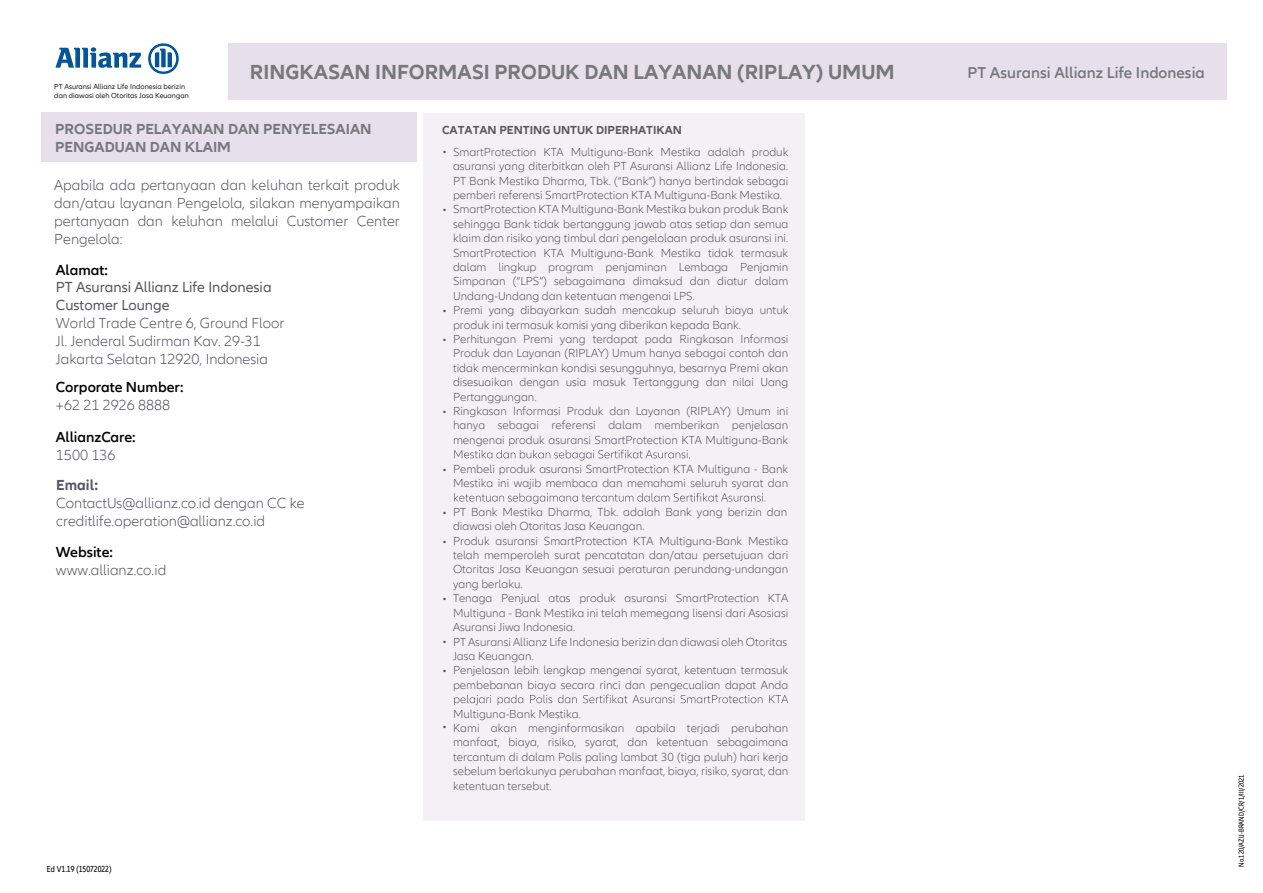
<style>
.page{position:relative;width:1263px;height:893px;background:#fff}
.page>*{position:absolute;margin:0;border:0;box-sizing:border-box;transform-origin:0 0}
.t1{font:700 21px "Allianz Neo";color:#77787b}
.t2{font:600 16.2px "Allianz Neo";color:#77787b}
.t3{font:300 15px/18px "Allianz Neo";color:#585662}
.t4{font:700 15px/18px "Allianz Neo";color:#77787b}
.t5{font:15px/18px "Allianz Neo";color:#585662}
.t6{font:600 15px "Allianz Neo";color:#010101}
.t7{font:700 15px "Allianz Neo";color:#585662}
.t8{font:300 12px/14.4px "Allianz Neo";color:#585662}
.t9{font:700 12px "Allianz Neo";color:#595a5c}
.t10{font:condensed 9px "Allianz Neo";color:#000}
.t11{font:7.5px/9px "Allianz Neo";color:#231f20}
.t12{font:condensed 7.5px "Allianz Neo";color:#010101}
.s1{font-size:22.5px;color:#fff}
</style>
<div class="page">
<div style="left:423px;top:113px;width:381px;height:708px;background:#f4f1f6"></div>
<div style="left:41px;top:113px;width:376px;height:49px;background:#e7e0eb"></div>
<svg style="left:454px;top:450px;width:236px;height:10px"></svg>
<svg style="left:454px;top:493px;width:311px;height:11px"></svg>
<svg style="left:454px;top:695px;width:334px;height:10px"></svg>
<div style="left:228px;top:43px;width:998px;height:56px;background:#e7e0eb"></div>
<svg style="left:55px;top:47px;width:86px;height:21px"></svg>
<svg style="left:148px;top:43px;width:31px;height:31px"></svg>
<p class="t11" style="left:54px;top:82px;width:136px">PT Asuransi Allianz Life Indonesia berizin dan diawasi oleh Otoritas Jasa Keuangan</p>
<h1 class="t1" style="left:227px;top:60px;width:669px"><span class="s1">F</span> RINGKASAN INFORMASI PRODUK DAN LAYANAN (RIPLAY) UMUM</h1>
<h2 class="t2" style="left:967px;top:63px;width:239px">PT Asuransi Allianz Life Indonesia</h2>
<p class="t4" style="left:55px;top:120px;width:318px">PROSEDUR PELAYANAN DAN PENYELESAIAN<br>PENGADUAN DAN KLAIM</p>
<p class="t3" style="left:54px;top:176px;width:347px;text-align:justify">Apabila ada pertanyaan dan keluhan terkait produk dan/atau layanan Pengelola, silakan menyampaikan pertanyaan dan keluhan melalui Customer Center Pengelola:</p>
<p class="t6" style="left:56px;top:262px;width:53px">Alamat:</p>
<p class="t5" style="left:56px;top:278px;width:217px">PT Asuransi Allianz Life Indonesia<br>Customer Lounge</p>
<p class="t3" style="left:56px;top:314px;width:230px">World Trade Centre 6, Ground Floor<br>Jl. Jenderal Sudirman Kav. 29-31<br>Jakarta Selatan 12920, Indonesia</p>
<p class="t6" style="left:56px;top:379px;width:129px">Corporate Number:</p>
<p class="t6" style="left:56px;top:428px;width:81px">AllianzCare:</p>
<p class="t3" style="left:56px;top:397px;width:116px">+62 21 2926 8888</p>
<p class="t3" style="left:56px;top:447px;width:61px">1500 136</p>
<p class="t7" style="left:56px;top:476px;width:43px">Email:</p>
<p class="t3" style="left:56px;top:495px;width:250px">ContactUs@allianz.co.id dengan CC ke creditlife.operation@allianz.co.id</p>
<p class="t6" style="left:56px;top:544px;width:59px">Website:</p>
<p class="t3" style="left:56px;top:561px;width:112px">www.allianz.co.id</p>
<p class="t10" style="left:47px;top:863px;width:66px">Ed V1.19 (15072022)</p>
<p class="t9" style="left:442px;top:123px;width:241px">CATATAN PENTING UNTUK DIPERHATIKAN</p>
<p class="t8" style="left:442px;top:146px;width:6px">•</p>
<p class="t8" style="left:453px;top:145px;width:337px">SmartProtection KTA Multiguna-Bank Mestika adalah produk asuransi yang diterbitkan oleh PT Asuransi Allianz Life Indonesia.<br>PT Bank Mestika Dharma, Tbk. (“Bank”) hanya bertindak sebagai pemberi referensi SmartProtection KTA Multiguna-Bank Mestika.<br>SmartProtection KTA Multiguna-Bank Mestika bukan produk Bank sehingga Bank tidak bertanggung jawab atas setiap dan semua klaim dan risiko yang timbul dari pengelolaan produk asuransi ini.<br>SmartProtection KTA Multiguna-Bank Mestika tidak termasuk dalam lingkup program penjaminan Lembaga Penjamin Simpanan (“LPS”) sebagaimana dimaksud dan diatur dalam Undang-Undang dan ketentuan mengenai LPS.<br>Premi yang dibayarkan sudah mencakup seluruh biaya untuk produk ini termasuk komisi yang diberikan kepada Bank.<br>Perhitungan Premi yang terdapat pada Ringkasan Informasi Produk dan Layanan (RIPLAY) Umum hanya sebagai contoh dan tidak mencerminkan kondisi sesungguhnya, besarnya Premi akan disesuaikan dengan usia masuk Tertanggung dan nilai Uang Pertanggungan.<br>Ringkasan Informasi Produk dan Layanan (RIPLAY) Umum ini hanya sebagai referensi dalam memberikan penjelasan mengenai produk asuransi SmartProtection KTA Multiguna-Bank</p>
<p class="t8" style="left:453px;top:462px;width:337px">Pembeli produk asuransi SmartProtection KTA Multiguna - Bank<br>Mestika ini wajib membaca dan memahami seluruh syarat dan</p>
<p class="t8" style="left:442px;top:203px;width:6px">•</p>
<p class="t8" style="left:442px;top:304px;width:6px">•</p>
<p class="t8" style="left:442px;top:333px;width:6px">•</p>
<p class="t8" style="left:442px;top:405px;width:6px">•</p>
<p class="t8" style="left:442px;top:463px;width:6px">•</p>
<p class="t8" style="left:453px;top:505px;width:336px">PT Bank Mestika Dharma, Tbk. adalah Bank yang berizin dan diawasi oleh Otoritas Jasa Keuangan.</p>
<p class="t8" style="left:442px;top:506px;width:6px">•</p>
<p class="t8" style="left:442px;top:535px;width:6px">•</p>
<p class="t8" style="left:453px;top:534px;width:337px">Produk asuransi SmartProtection KTA Multiguna-Bank Mestika telah memperoleh surat pencatatan dan/atau persetujuan dari Otoritas Jasa Keuangan sesuai peraturan perundang-undangan yang berlaku.<br>Tenaga Penjual atas produk asuransi SmartProtection KTA Multiguna - Bank Mestika ini telah memegang lisensi dari Asosiasi Asuransi Jiwa Indonesia.</p>
<p class="t8" style="left:453px;top:663px;width:337px">Penjelasan lebih lengkap mengenai syarat, ketentuan termasuk pembebanan biaya secara rinci dan pengecualian dapat Anda</p>
<p class="t8" style="left:453px;top:707px;width:337px">Multiguna-Bank Mestika.<br>Kami akan menginformasikan apabila terjadi perubahan manfaat, biaya, risiko, syarat, dan ketentuan sebagaimana tercantum di dalam Polis paling lambat 30 (tiga puluh) hari kerja sebelum berlakunya perubahan manfaat, biaya, risiko, syarat, dan ketentuan tersebut.</p>
<p class="t8" style="left:442px;top:593px;width:6px">•</p>
<p class="t8" style="left:442px;top:635px;width:6px">•</p>
<p class="t8" style="left:442px;top:664px;width:6px">•</p>
<p class="t8" style="left:453px;top:635px;width:336px">PT Asuransi Allianz Life Indonesia berizin dan diawasi oleh Otoritas<br>Jasa Keuangan.</p>
<p class="t8" style="left:442px;top:720px;width:6px">•</p>
<p class="t12" style="left:1237px;top:867px;width:93px;rotate:-90deg">No.120/AZLI-BRAND/CR/1/III/2021</p>
</div>
